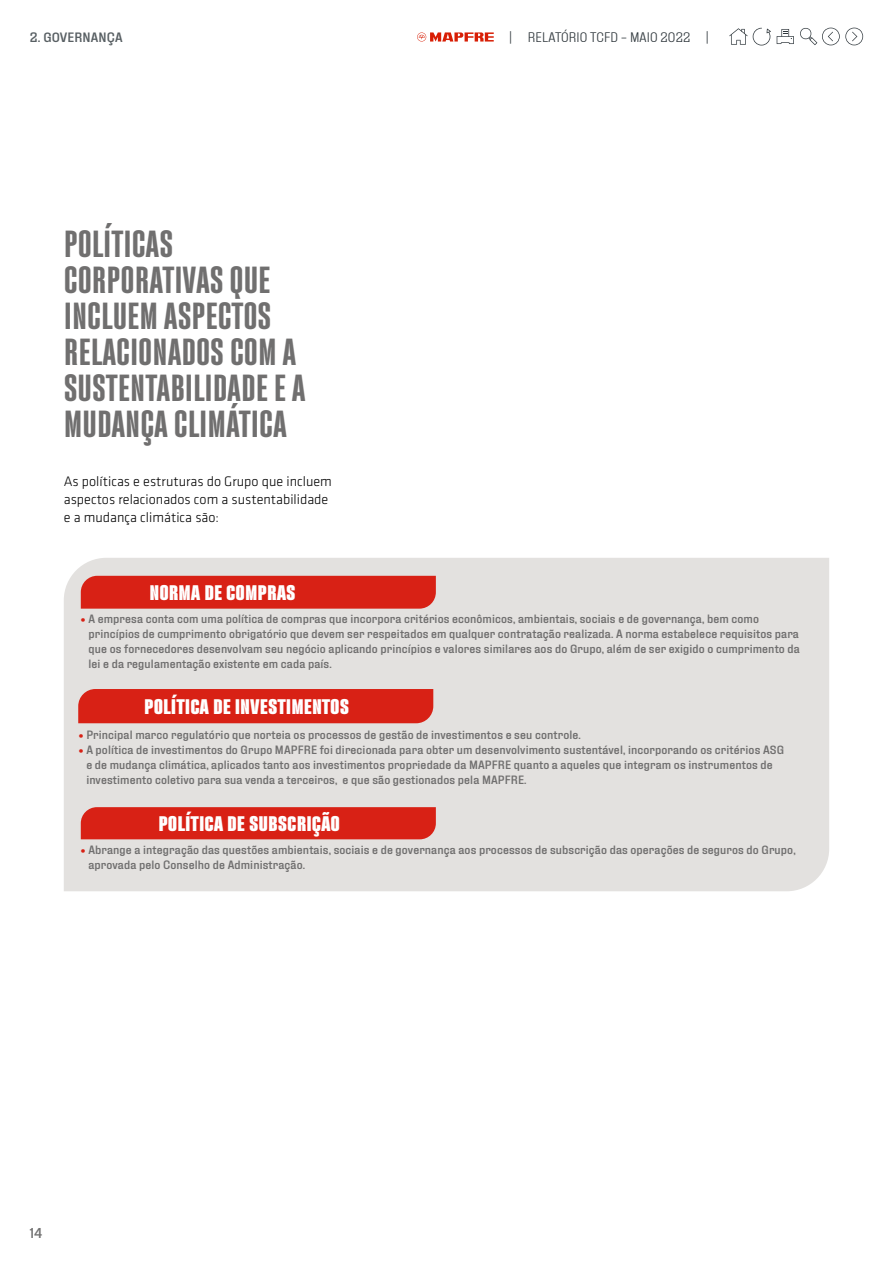
<style>
.page{position:relative;width:893px;height:1263px;background:#fff}
.page>*{position:absolute;margin:0;border:0;box-sizing:border-box;transform-origin:0 0}
.t1{font:600 condensed 37.5px/36px "Fixture";color:#706f6f}
.t2{font:800 condensed 21px "Fixture";color:#fff}
.t3{font:300 14.25px/18px "Klavika";color:#000}
.t4{font:500 14.25px "Fixture";color:#737373}
.t5{font:300 13.5px "Fixture";letter-spacing:.01em;color:#2f373c}
.t6{font:500 13.5px "Fixture";letter-spacing:.01em;color:#585f63}
.t7{font:500 12px/15px "Fixture";letter-spacing:.01em;color:#706f6f}
.s1{font-weight:700;font-size:13.5px;color:#d82115}
</style>
<div class="page">
<svg style="left:729px;top:28px;width:42px;height:17px"></svg>
<svg style="left:777px;top:27px;width:86px;height:18px"></svg>
<svg style="left:417px;top:32px;width:77px;height:10px"></svg>
<div style="left:64px;top:558px;width:765px;height:333px;background:#e3e1df"></div>
<div style="left:81px;top:576px;width:355px;height:33px;background:#d82115"></div>
<div style="left:78px;top:689px;width:355px;height:34px;background:#d82115"></div>
<div style="left:81px;top:807px;width:355px;height:32px;background:#d82115"></div>
<p class="t6" style="left:30px;top:29px;width:94px">2. GOVERNANÇA</p>
<h1 class="t1" style="left:64px;top:226px;width:243px">POLÍTICAS<br>CORPORATIVAS QUE<br>INCLUEM ASPECTOS<br>RELACIONADOS COM A<br>SUSTENTABILIDADE E A<br>MUDANÇA CLIMÁTICA</h1>
<p class="t3" style="left:64px;top:473px;width:270px">As políticas e estruturas do Grupo que incluem aspectos relacionados com a sustentabilidade e a mudança climática são:</p>
<p class="t5" style="left:509px;top:28px;width:201px">| RELATÓRIO TCFD – MAIO 2022 |</p>
<h2 class="t2" style="left:225px;top:576px;width:73px">GOBIERNO</h2>
<p class="t7" style="left:88px;top:612px;width:713px;text-indent:-8px"><span class="s1">•</span> A empresa conta com uma política de compras que incorpora critérios econômicos, ambientais, sociais e de governança, bem como princípios de cumprimento obrigatório que devem ser respeitados em qualquer contratação realizada. A norma estabelece requisitos para que os fornecedores desenvolvam seu negócio aplicando princípios e valores similares aos do Grupo, além de ser exigido o cumprimento da lei e da regulamentação existente em cada país.</p>
<h2 class="t2" style="left:144px;top:693px;width:206px">POLÍTICA DE INVESTIMENTOS</h2>
<p class="t7" style="left:79px;top:727px;width:504px"><span class="s1">•</span> Principal marco regulatório que norteia os processos de gestão de investimentos e seu controle.</p>
<p class="t7" style="left:86px;top:742px;width:699px;text-indent:-8px"><span class="s1">•</span> A política de investimentos do Grupo MAPFRE foi direcionada para obter um desenvolvimento sustentável, incorporando os critérios ASG e de mudança climática, aplicados tanto aos investimentos propriedade da MAPFRE quanto a aqueles que integram os instrumentos de investimento coletivo para sua venda a terceiros, e que são gestionados pela MAPFRE.</p>
<h2 class="t2" style="left:159px;top:809px;width:183px">POLÍTICA DE SUBSCRIÇÃO</h2>
<p class="t7" style="left:88px;top:842px;width:709px;text-indent:-8px"><span class="s1">•</span> Abrange a integração das questões ambientais, sociais e de governança aos processos de subscrição das operações de seguros do Grupo, aprovada pelo Conselho de Administração.</p>
<h2 class="t2" style="left:149px;top:578px;width:148px">NORMA DE C MP AS</h2>
<p class="t4" style="left:30px;top:1224px;width:14px">14</p>
</div>
